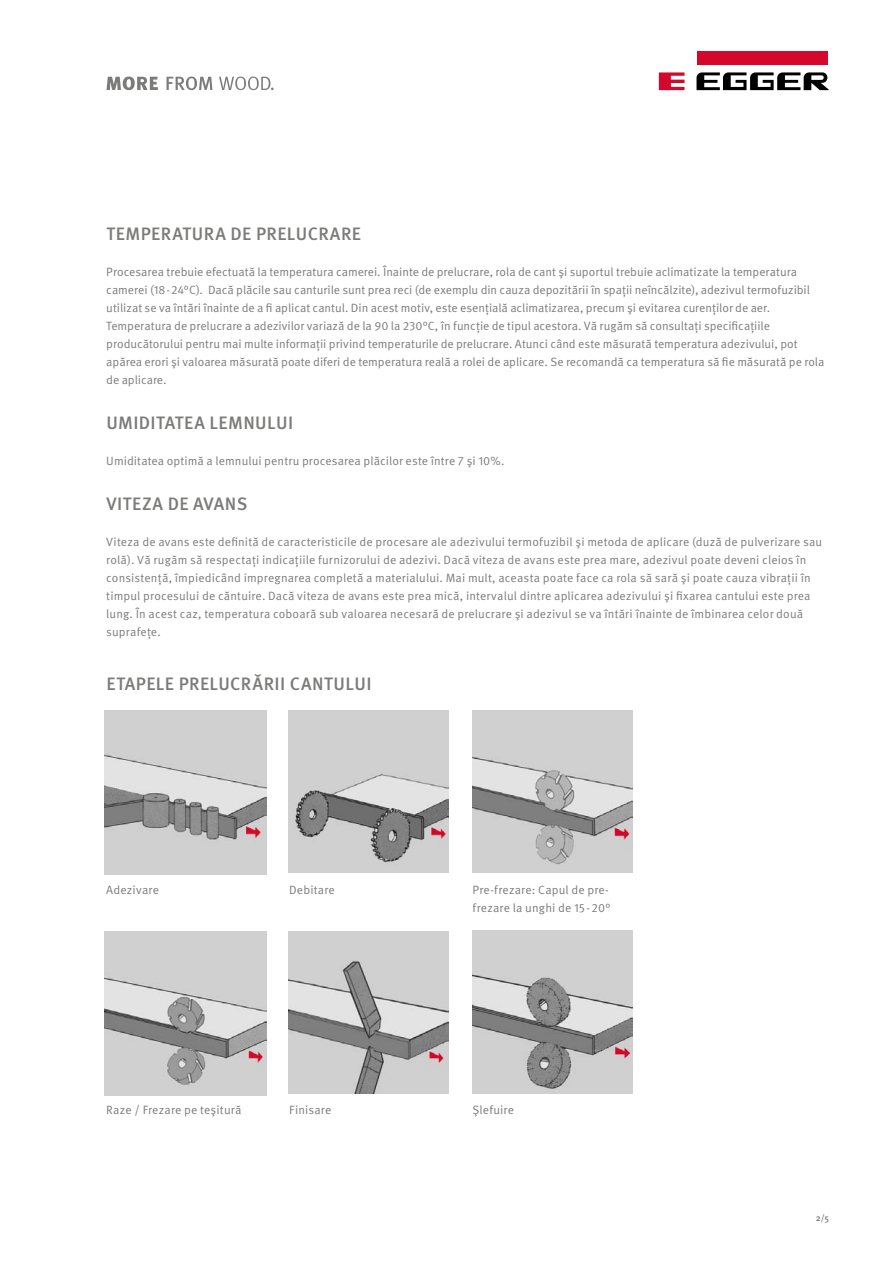
<style>
.page{position:relative;width:893px;height:1263px;background:#fff}
.page>*{position:absolute;margin:0;border:0;box-sizing:border-box;transform-origin:0 0}
.t1{font:500 18px "Meta Pro";letter-spacing:.02em;color:#7b7b7a}
.t2{font:12px/18px "Meta Pro";letter-spacing:.005em;color:#7b7b7a}
.t3{font:500 9px "Meta Pro";color:#7b7b7a}
</style>
<div class="page">
<div style="left:696px;top:51px;width:131px;height:13px;background:#d4082c"></div>
<svg style="left:659px;top:72px;width:25px;height:18px"></svg>
<svg style="left:696px;top:72px;width:133px;height:18px"></svg>
<svg style="left:106px;top:77px;width:52px;height:13px"></svg>
<svg style="left:167px;top:77px;width:45px;height:13px"></svg>
<svg style="left:219px;top:77px;width:55px;height:13px"></svg>
<img style="left:104px;top:710px;width:162px;height:164px">
<img style="left:104px;top:931px;width:162px;height:164px">
<img style="left:288px;top:710px;width:161px;height:163px">
<img style="left:288px;top:931px;width:161px;height:162px">
<img style="left:472px;top:710px;width:161px;height:163px">
<img style="left:472px;top:931px;width:161px;height:162px">
<h1 class="t1" style="left:106px;top:222px;width:256px">TEMPERATURA DE PRELUCRARE</h1>
<p class="t2" style="left:106px;top:263px;width:720px">Procesarea trebuie efectuată la temperatura camerei. Înainte de prelucrare, rola de cant şi suportul trebuie aclimatizate la temperatura camerei (18-24°C). Dacă plăcile sau canturile sunt prea reci (de exemplu din cauza depozitării în spaţii neîncălzite), adezivul termofuzibil utilizat se va întări înainte de a fi aplicat cantul. Din acest motiv, este esenţială aclimatizarea, precum şi evitarea curenţilor de aer.<br>Temperatura de prelucrare a adezivilor variază de la 90 la 230°C, în funcţie de tipul acestora. Vă rugăm să consultaţi specificaţiile producătorului pentru mai multe informaţii privind temperaturile de prelucrare. Atunci când este măsurată temperatura adezivului, pot apărea erori şi valoarea măsurată poate diferi de temperatura reală a rolei de aplicare. Se recomandă ca temperatura să fie măsurată pe rola de aplicare.</p>
<h1 class="t1" style="left:106px;top:411px;width:188px">UMIDITATEA LEMNULUI</h1>
<p class="t2" style="left:106px;top:452px;width:400px">Umiditatea optimă a lemnului pentru procesarea plăcilor este între 7 şi 10%.</p>
<h1 class="t1" style="left:106px;top:492px;width:143px">VITEZA DE AVANS</h1>
<p class="t2" style="left:106px;top:533px;width:717px">Viteza de avans este definită de caracteristicile de procesare ale adezivului termofuzibil şi metoda de aplicare (duză de pulverizare sau rolă). Vă rugăm să respectaţi indicaţiile furnizorului de adezivi. Dacă viteza de avans este prea mare, adezivul poate deveni cleios în consistenţă, împiedicând impregnarea completă a materialului. Mai mult, aceasta poate face ca rola să sară şi poate cauza vibraţii în timpul procesului de căntuire. Dacă viteza de avans este prea mică, intervalul dintre aplicarea adezivului şi fixarea cantului este prea lung. În acest caz, temperatura coboară sub valoarea necesară de prelucrare şi adezivul se va întări înainte de îmbinarea celor două suprafeţe.</p>
<h1 class="t1" style="left:106px;top:672px;width:267px">ETAPELE PRELUCRĂRII CANTULUI</h1>
<p class="t2" style="left:106px;top:881px;width:54px">Adezivare</p>
<p class="t2" style="left:289px;top:881px;width:47px">Debitare</p>
<p class="t2" style="left:473px;top:881px;width:139px">Pre-frezare: Capul de pre&shy;frezare la unghi de 15-20°</p>
<p class="t2" style="left:106px;top:1101px;width:137px">Raze / Frezare pe teşitură</p>
<p class="t2" style="left:289px;top:1101px;width:44px">Finisare</p>
<p class="t2" style="left:473px;top:1101px;width:43px">Şlefuire</p>
<p class="t3" style="left:816px;top:1212px;width:15px">2/5</p>
</div>
